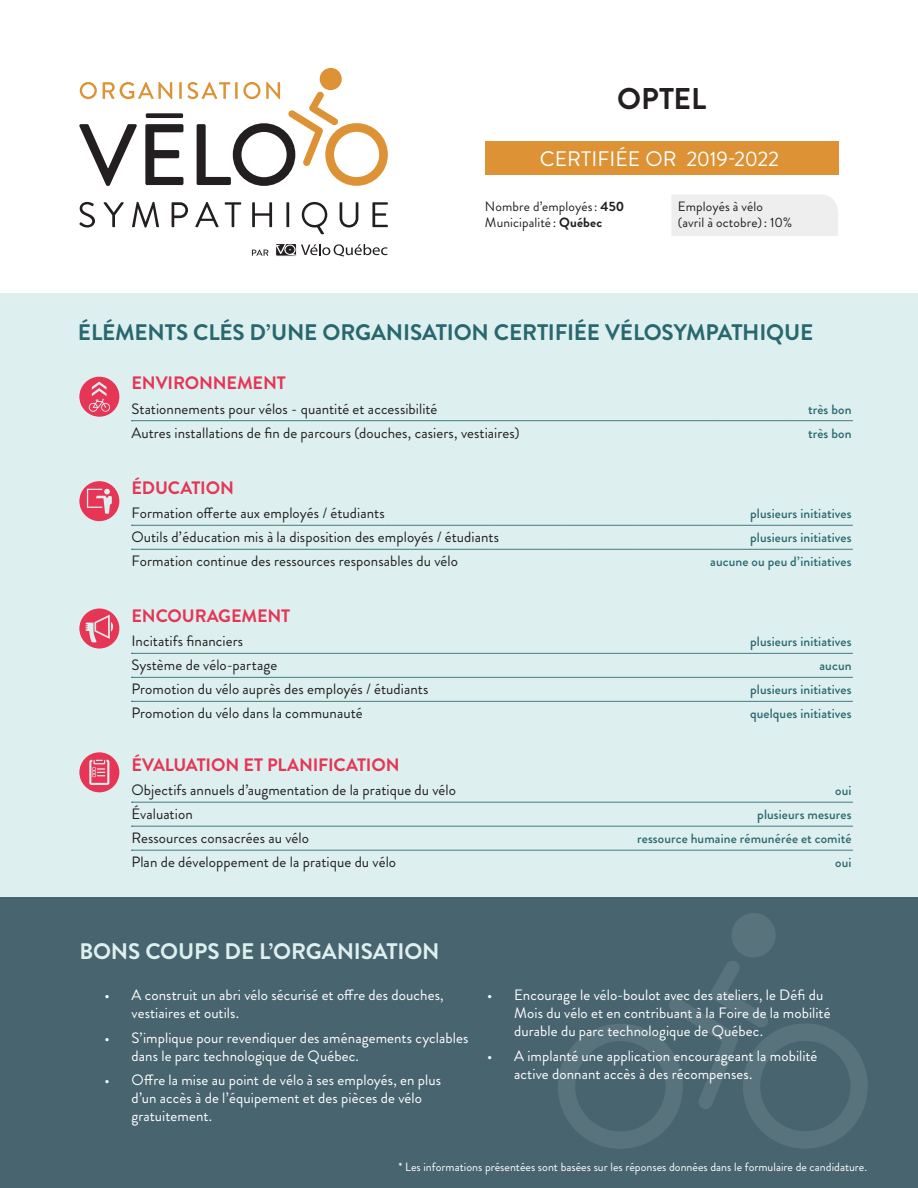
<style>
.page{position:relative;width:918px;height:1188px;background:#fff}
.page>*{position:absolute;margin:0;border:0;box-sizing:border-box;transform-origin:0 0}
.t1{font:700 30px "Brandon Grotesque";letter-spacing:-.005em;color:#231f20}
.t2{font:700 22.5px "Brandon Grotesque";letter-spacing:-.01em;color:#29676f}
.t3{font:700 22.5px "Brandon Grotesque";letter-spacing:-.005em;color:#ddf0ef}
.t4{font:21px "Brandon Grotesque";color:#fff}
.t5{font:700 18px "Brandon Grotesque";letter-spacing:-.005em;color:#e63555}
.t6{font:15px "Brandon Grotesque";letter-spacing:.005em;color:#231f20}
.t7{font:15px/18px "Brandon Grotesque";letter-spacing:.005em;color:#fff}
.t8{font:500 13.5px "Brandon Grotesque";letter-spacing:.005em;color:#29676f}
.t9{font:13.5px/16.2px "Brandon Grotesque";letter-spacing:.01em;color:#231f20}
.t10{font:12px "Brandon Grotesque";color:#fff}
.s1{font-weight:700}
</style>
<div class="page">
<div style="left:485px;top:141px;width:354px;height:34px;background:#dc9235"></div>
<div style="left:671px;top:195px;width:167px;height:41px;background:#eeeeef"></div>
<div style="left:0;top:897px;width:918px;height:291px;background:#48646e"></div>
<svg style="left:558px;top:913px;width:310px;height:236px"></svg>
<div style="left:0;top:294px;width:918px;height:603px;background:#ddf0ef"></div>
<div style="left:79px;top:377px;width:40px;height:40px;background:#e63555;border-radius:50%"></div>
<svg style="left:89px;top:382px;width:21px;height:30px"></svg>
<svg style="left:132px;top:421px;width:720px;height:1px"></svg>
<div style="left:79px;top:752px;width:40px;height:40px;background:#e63555;border-radius:50%"></div>
<svg style="left:89px;top:760px;width:20px;height:25px"></svg>
<svg style="left:132px;top:802px;width:720px;height:1px"></svg>
<svg style="left:132px;top:826px;width:720px;height:1px"></svg>
<svg style="left:132px;top:850px;width:720px;height:1px"></svg>
<div style="left:79px;top:481px;width:40px;height:40px;background:#e63555;border-radius:50%"></div>
<svg style="left:87px;top:489px;width:25px;height:25px"></svg>
<svg style="left:132px;top:525px;width:720px;height:1px"></svg>
<svg style="left:132px;top:549px;width:720px;height:1px"></svg>
<div style="left:79px;top:609px;width:40px;height:40px;background:#e63555;border-radius:50%"></div>
<svg style="left:86px;top:615px;width:27px;height:27px"></svg>
<svg style="left:132px;top:653px;width:720px;height:1px"></svg>
<svg style="left:132px;top:677px;width:720px;height:1px"></svg>
<svg style="left:132px;top:701px;width:720px;height:1px"></svg>
<svg style="left:79px;top:202px;width:16px;height:26px"></svg>
<svg style="left:103px;top:202px;width:21px;height:25px"></svg>
<svg style="left:132px;top:202px;width:27px;height:26px"></svg>
<svg style="left:172px;top:202px;width:16px;height:25px"></svg>
<svg style="left:195px;top:202px;width:24px;height:25px"></svg>
<svg style="left:225px;top:202px;width:16px;height:25px"></svg>
<svg style="left:252px;top:202px;width:20px;height:25px"></svg>
<hr style="left:286px;top:202px;width:3px;height:25px;background:#231f20">
<svg style="left:302px;top:202px;width:25px;height:32px"></svg>
<svg style="left:340px;top:202px;width:18px;height:26px"></svg>
<svg style="left:372px;top:202px;width:16px;height:25px"></svg>
<svg style="left:79px;top:68px;width:309px;height:118px"></svg>
<div style="left:146px;top:113px;width:37px;height:5px;background:#231f20;border-radius:2px"></div>
<svg style="left:277px;top:244px;width:111px;height:13px"></svg>
<div style="left:275px;top:243px;width:22px;height:13px;border:1px solid #fff"></div>
<svg style="left:252px;top:249px;width:16px;height:7px"></svg>
<p class="t1" style="left:617px;top:78px;width:90px">OPTEL</p>
<p class="t4" style="left:540px;top:144px;width:241px">CERTIFIÉE OR 2019-2022</p>
<p class="t9" style="left:678px;top:199px;width:116px">Employés à vélo (avril à octobre): 10%</p>
<p class="t9" style="left:485px;top:199px;width:141px">Nombre d’employés: <span class="s1">450</span></p>
<p class="t9" style="left:485px;top:215px;width:119px">Municipalité : <span class="s1">Québec</span></p>
<h1 class="t2" style="left:78px;top:316px;width:737px">ÉLÉMENTS CLÉS D’UNE ORGANISATION CERTIFIÉE VÉLOSYMPATHIQUE</h1>
<p class="t5" style="left:131px;top:371px;width:156px">ENVIRONNEMENT</p>
<p class="t6" style="left:131px;top:398px;width:308px">Stationnements pour vélos - quantité et accessibilité</p>
<p class="t8" style="left:808px;top:400px;width:45px">très bon</p>
<p class="t6" style="left:131px;top:422px;width:390px">Autres installations de fin de parcours (douches, casiers, vestiaires)</p>
<p class="t8" style="left:808px;top:424px;width:45px">très bon</p>
<p class="t5" style="left:131px;top:475px;width:104px">ÉDUCATION</p>
<p class="t6" style="left:131px;top:503px;width:255px">Formation offerte aux employés / étudiants</p>
<p class="t8" style="left:750px;top:504px;width:103px">plusieurs initiatives</p>
<p class="t6" style="left:131px;top:527px;width:369px">Outils d’éducation mis à la disposition des employés / étudiants</p>
<p class="t8" style="left:750px;top:528px;width:103px">plusieurs initiatives</p>
<p class="t6" style="left:131px;top:551px;width:328px">Formation continue des ressources responsables du vélo</p>
<p class="t8" style="left:710px;top:552px;width:143px">aucune ou peu d’initiatives</p>
<p class="t5" style="left:131px;top:603px;width:160px">ENCOURAGEMENT</p>
<p class="t6" style="left:131px;top:631px;width:113px">Incitatifs financiers</p>
<p class="t8" style="left:750px;top:632px;width:103px">plusieurs initiatives</p>
<p class="t6" style="left:131px;top:655px;width:147px">Système de vélo-partage</p>
<p class="t8" style="left:820px;top:656px;width:34px">aucun</p>
<p class="t6" style="left:131px;top:679px;width:299px">Promotion du vélo auprès des employés / étudiants</p>
<p class="t8" style="left:750px;top:680px;width:103px">plusieurs initiatives</p>
<p class="t6" style="left:131px;top:703px;width:233px">Promotion du vélo dans la communauté</p>
<p class="t8" style="left:750px;top:704px;width:103px">quelques initiatives</p>
<p class="t5" style="left:131px;top:752px;width:270px">ÉVALUATION ET PLANIFICATION</p>
<p class="t6" style="left:131px;top:780px;width:326px">Objectifs annuels d’augmentation de la pratique du vélo</p>
<p class="t8" style="left:835px;top:781px;width:18px">oui</p>
<p class="t6" style="left:131px;top:804px;width:63px">Évaluation</p>
<p class="t8" style="left:757px;top:805px;width:96px">plusieurs mesures</p>
<p class="t6" style="left:131px;top:828px;width:179px">Ressources consacrées au vélo</p>
<p class="t8" style="left:637px;top:829px;width:216px">ressource humaine rémunérée et comité</p>
<p class="t6" style="left:131px;top:852px;width:266px">Plan de développement de la pratique du vélo</p>
<p class="t8" style="left:835px;top:853px;width:18px">oui</p>
<h1 class="t3" style="left:79px;top:935px;width:362px">BONS COUPS DE L’ORGANISATION</h1>
<p class="t7" style="left:132px;top:986px;width:314px;text-indent:-27px">• A construit un abri vélo sécurisé et offre des douches, vestiaires et outils.</p>
<p class="t7" style="left:132px;top:1029px;width:338px;text-indent:-27px">• S’implique pour revendiquer des aménagements cyclables dans le parc technologique de Québec.</p>
<p class="t7" style="left:132px;top:1071px;width:311px;text-indent:-27px">• Offre la mise au point de vélo à ses employés, en plus d’un accès à de l’équipement et des pièces de vélo gratuitement.</p>
<p class="t7" style="left:514px;top:986px;width:318px;text-indent:-27px">• Encourage le vélo-boulot avec des ateliers, le Défi du<br>Mois du vélo et en contribuant à la Foire de la mobilité durable du parc technologique de Québec.</p>
<p class="t7" style="left:514px;top:1047px;width:305px;text-indent:-27px">• A implanté une application encourageant la mobilité active donnant accès à des récompenses.</p>
<p class="t10" style="left:399px;top:1158px;width:470px">* Les informations présentées sont basées sur les réponses données dans le formulaire de candidature.</p>
</div>
